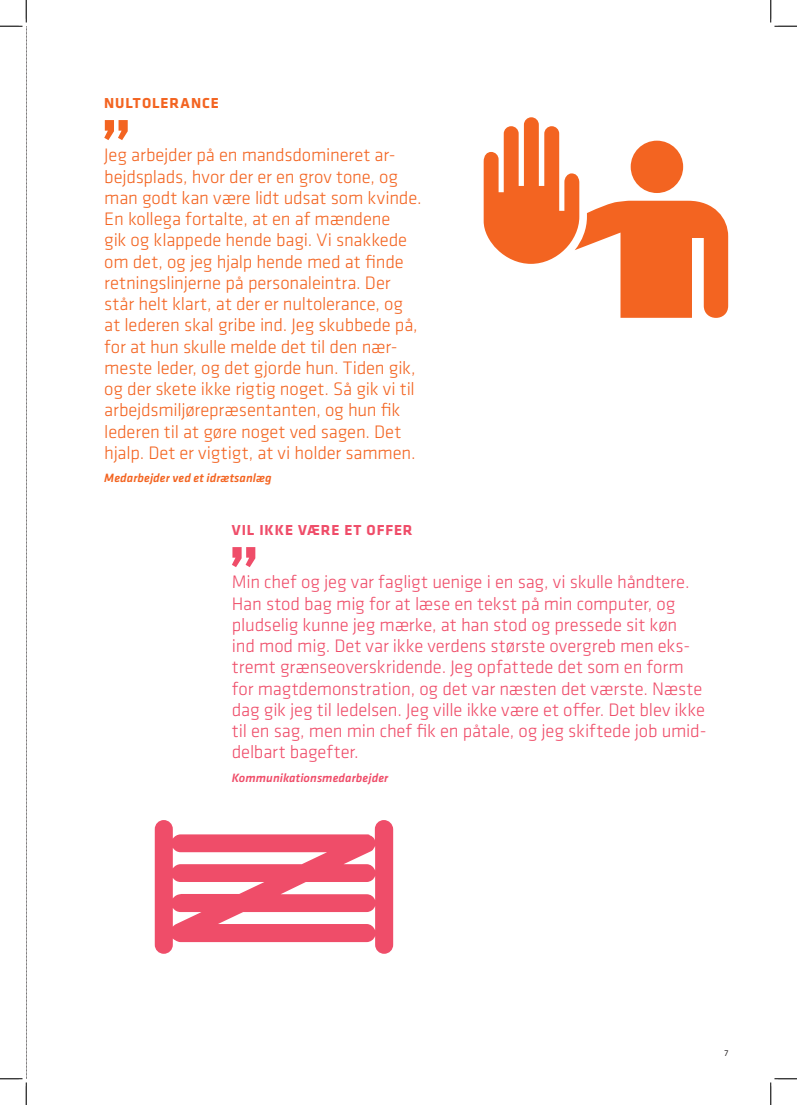
<style>
.page{position:relative;width:797px;height:1105px;background:#fff}
.page>*{position:absolute;margin:0;border:0;box-sizing:border-box;transform-origin:0 0}
.citat{font:300 18.75px/21.2px "Klavika";letter-spacing:-.01em;color:#f36421}
.citat-2{font:300 18.75px/21.2px "Klavika";letter-spacing:-.01em;color:#ef4d69}
.citat-3{font:700 15px "Klavika";letter-spacing:.06em;color:#ef4d69}
.citat-4{font:700 15px "Klavika";letter-spacing:.06em;color:#f36421}
.CITERET{font:italic 500 12.5px "Klavika";letter-spacing:.01em;color:#f36421}
.CITERET-2{font:italic 500 12.5px "Klavika";letter-spacing:.005em;color:#ef4d69}
.t1{font:8.75px "Klavika";color:#231f20}
</style>
<div class="page">
<svg style="left:483px;top:117px;width:245px;height:201px"></svg>
<svg style="left:155px;top:820px;width:238px;height:134px"></svg>
<svg style="left:104px;top:120px;width:24px;height:20px"></svg>
<svg style="left:232px;top:547px;width:23px;height:20px"></svg>
<svg style="left:0;top:0;width:27px;height:1105px"></svg>
<svg style="left:770px;top:0;width:27px;height:27px"></svg>
<svg style="left:770px;top:1078px;width:27px;height:27px"></svg>
<p class="citat-4" style="left:104px;top:92px;width:116px">NULTOLERANCE</p>
<p class="citat" style="left:104px;top:144px;width:319px">Jeg arbejder på en mandsdomineret ar&shy;bejdsplads, hvor der er en grov tone, og man godt kan være lidt udsat som kvinde.<br>En kollega fortalte, at en af mændene<br>gik og klappede hende bagi. Vi snakkede om det, og jeg hjalp hende med at finde retningslinjerne på personaleintra. Der står helt klart, at der er nultolerance, og at lederen skal gribe ind. Jeg skubbede på, for at hun skulle melde det til den nær&shy;meste leder, og det gjorde hun. Tiden gik, og der skete ikke rigtig noget. Så gik vi til arbejdsmiljørepræsentanten, og hun fik lederen til at gøre noget ved sagen. Det hjalp. Det er vigtigt, at vi holder sammen.</p>
<p class="CITERET" style="left:104px;top:470px;width:169px">Medarbejder ved et idrætsanlæg</p>
<p class="citat-3" style="left:232px;top:519px;width:182px">VIL IKKE VÆRE ET OFFER</p>
<p class="citat-2" style="left:232px;top:571px;width:476px">Min chef og jeg var fagligt uenige i en sag, vi skulle håndtere.<br>Han stod bag mig for at læse en tekst på min computer, og pludselig kunne jeg mærke, at han stod og pressede sit køn<br>ind mod mig. Det var ikke verdens største overgreb men eks&shy;tremt grænseoverskridende. Jeg opfattede det som en form for magtdemonstration, og det var næsten det værste. Næste dag gik jeg til ledelsen. Jeg ville ikke være et offer. Det blev ikke til en sag, men min chef fik en påtale, og jeg skiftede job umid&shy;delbart bagefter.</p>
<p class="CITERET-2" style="left:232px;top:769px;width:158px">Kommunikationsmedarbejder</p>
<p class="t1" style="left:724px;top:1047px;width:5px">7</p>
</div>
